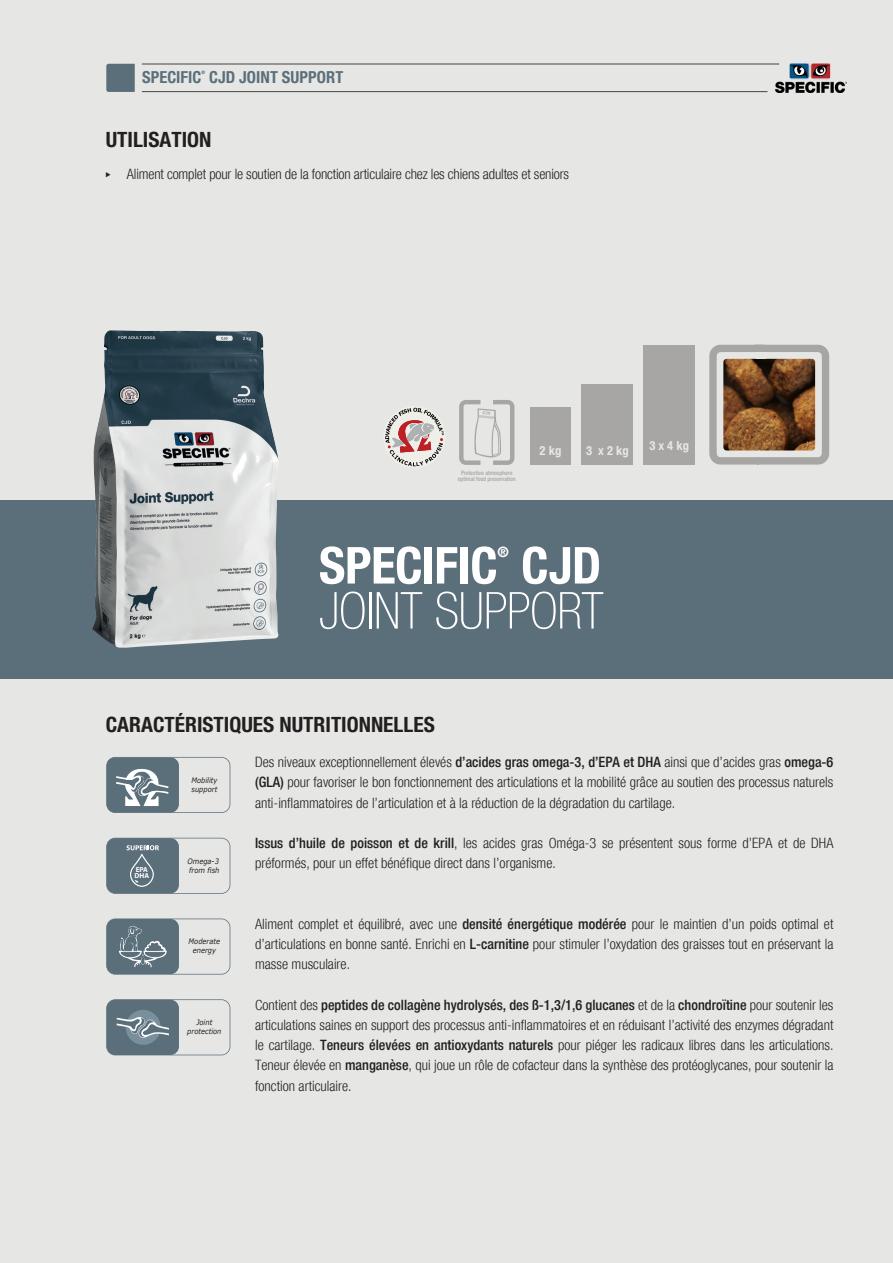
<style>
.page{position:relative;width:893px;height:1263px;background:#e6e7e5}
.page>*{position:absolute;margin:0;border:0;box-sizing:border-box;transform-origin:0 0}
.t1{font:100 condensed 51px "Specifica 37";letter-spacing:-.01em;color:#fff}
.t2{font:condensed 51px "Specifica 77";letter-spacing:-.01em;color:#fff}
.t3{font:condensed 21px "Specifica 77";color:#231f20}
.t4{font:condensed 16.5px "Specifica 77";letter-spacing:.005em;color:#5b6f7b}
.t5{font:300 condensed 14.25px/20.2px "Specific 47";color:#231f20;text-align:justify}
.t6{font:500 condensed 14.25px "Specifica 67";color:#231f20}
.t7{font:condensed 14.25px "Specifica 77";color:#fff}
.t8{font:condensed 12.75px "Specifica 77";color:#e6e7e5}
.t9{font:condensed 12.6px "Specifica 77";color:#e6e7e5}
.t10{font:italic 7.5px/9px "Verdana";color:#231f20;scale:.9 1}
.t11{font:700 7.2px/6.1px "Myriad";color:#fff}
.t12{font:500 condensed 6px/6px "Specifica 67";letter-spacing:-.005em;color:#a7a6a5;text-align:center}
.t13{font:condensed 4.65px "Specifica 77";color:#5b6f7b}
.s1{font-family:"Specifica 67";font-weight:500}
.s2{font-family:"Specific 47";font-weight:300}
</style>
<div class="page">
<img style="left:775px;top:63px;width:71px;height:29px">
<hr style="left:142px;top:64px;width:637px;height:1px;background:#454443">
<hr style="left:142px;top:91px;width:625px;height:1px;background:#454443">
<svg style="left:106px;top:64px;width:29px;height:28px"></svg>
<div style="left:0;top:501px;width:893px;height:178px;background:#5b6f7b"></div>
<svg style="left:106px;top:757px;width:124px;height:56px"></svg>
<svg style="left:106px;top:838px;width:124px;height:56px"></svg>
<svg style="left:106px;top:918px;width:124px;height:56px"></svg>
<svg style="left:106px;top:999px;width:124px;height:56px"></svg>
<img style="left:92px;top:330px;width:188px;height:318px">
<svg style="left:709px;top:345px;width:120px;height:120px"></svg>
<svg style="left:385px;top:407px;width:59px;height:60px"></svg>
<svg style="left:459px;top:400px;width:55px;height:65px"></svg>
<div style="left:644px;top:345px;width:51px;height:120px;background:#a7a6a5"></div>
<div style="left:531px;top:407px;width:40px;height:58px;background:#a7a6a5"></div>
<div style="left:582px;top:384px;width:51px;height:81px;background:#a7a6a5"></div>
<p class="t4" style="left:142px;top:67px;width:61px">SPECIFIC</p>
<p class="t13" style="left:201px;top:70px;width:5px">®</p>
<p class="t4" style="left:209px;top:67px;width:136px">CJD JOINT SUPPORT</p>
<h2 class="t3" style="left:106px;top:127px;width:107px">UTILISATION</h2>
<p class="t5" style="left:127px;top:164px;width:444px">Aliment complet pour le soutien de la fonction articulaire chez les chiens adultes et seniors</p>
<p class="t12" style="left:458px;top:470px;width:60px">Protective atmosphere optimal food preservation</p>
<p class="t8" style="left:540px;top:442px;width:23px">2 kg</p>
<p class="t9" style="left:586px;top:443px;width:44px">3 x 2 kg</p>
<p class="t9" style="left:649px;top:438px;width:41px">3 x 4 kg</p>
<h1 class="t2" style="left:319px;top:534px;width:180px">SPECIFIC</h1>
<p class="t7" style="left:497px;top:543px;width:13px">®</p>
<h1 class="t2" style="left:521px;top:534px;width:82px">CJD</h1>
<h1 class="t1" style="left:319px;top:582px;width:286px">JOINT SUPPORT</h1>
<h2 class="t3" style="left:106px;top:711px;width:331px">CARACTÉRISTIQUES NUTRITIONNELLES</h2>
<p class="t11" style="left:134px;top:867px;width:16px">EPA<br>DHA</p>
<p class="t10" style="left:191px;top:775px;width:31px">Mobility support</p>
<p class="t10" style="left:187px;top:856px;width:37px">Omega-3 from fish</p>
<p class="t10" style="left:189px;top:937px;width:37px;text-align:center">Moderate energy</p>
<p class="t10" style="left:187px;top:1018px;width:40px;text-align:center">Joint protection</p>
<p class="t5" style="left:255px;top:752px;width:580px">Des niveaux exceptionnellement élevés <span class="s1">d’acides gras omega-3, d’EPA et DHA</span> ainsi que d’acides gras <span class="s1">omega-6 (GLA)</span> pour favoriser le bon fonctionnement des articulations et la mobilité grâce au soutien des processus naturels anti-inflammatoires de l’articulation et à la réduction de la dégradation du cartilage.</p>
<p class="t5" style="left:255px;top:833px;width:580px"><span class="s1">Issus d’huile de poisson et de krill</span>, les acides gras Oméga-3 se présentent sous forme d’EPA et de DHA préformés, pour un effet bénéfique direct dans l’organisme.</p>
<p class="t5" style="left:255px;top:913px;width:580px">Aliment complet et équilibré, avec une <span class="s1">densité énergétique modérée</span> pour le maintien d’un poids optimal et d’articulations en bonne santé. Enrichi en <span class="s1">L-carnitine</span> pour stimuler l’oxydation des graisses tout en préservant la masse musculaire.</p>
<p class="t6" style="left:255px;top:996px;width:580px"><span class="s2">Contient des</span> peptides de collagène hydrolysés, des ß-1,3/1,6 glucanes <span class="s2">et de la</span> chondroïtine <span class="s2">pour soutenir les</span></p>
<p class="t5" style="left:255px;top:1014px;width:580px">articulations saines en support des processus anti-inflammatoires et en réduisant l’activité des enzymes dégradant le cartilage. <span class="s1">Teneurs élevées en antioxydants naturels</span> pour piéger les radicaux libres dans les articulations.<br>Teneur élevée en <span class="s1">manganèse</span>, qui joue un rôle de cofacteur dans la synthèse des protéoglycanes, pour soutenir la fonction articulaire.</p>
</div>
